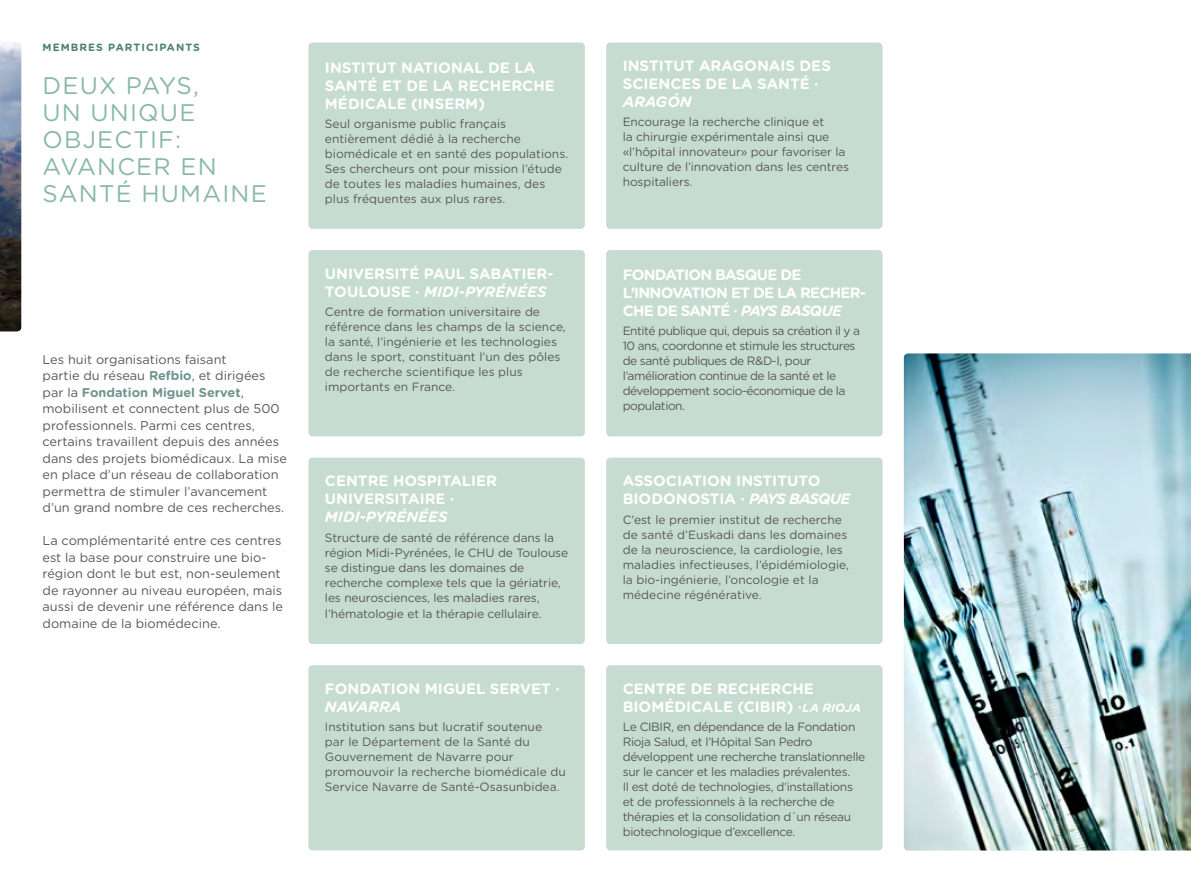
<style>
.page{position:relative;width:1191px;height:893px;background:#fff}
.page>*{position:absolute;margin:0;border:0;box-sizing:border-box;transform-origin:0 0}
.t1{font:24px/27px "Gotham Rounded";letter-spacing:.05em;color:#88b9a5}
.t2{font:700 15px/18px "Gotham Rounded";color:#fff}
.t3{font:700 15px/18px "Gotham Rounded";letter-spacing:-.05em;color:#fff}
.t4{font:italic 700 15px "Gotham Rounded";color:#fff}
.t5{font:12.75px/16.5px "Gotham Rounded";color:#58585a}
.t6{font:12px/15px "Gotham Rounded";letter-spacing:-.01em;color:#58585a}
.t7{font:12px/15px "Gotham Rounded";letter-spacing:-.03em;color:#58585a}
.t8{font:12px/15px "Gotham Rounded";letter-spacing:-.04em;color:#58585a}
.t9{font:700 10.5px "Gotham Rounded";letter-spacing:.1em;color:#4a7f75}
.s1{font-weight:700;color:#6f958d}
.s2{font-style:italic}
.s3{font-style:italic;font-size:12px}
</style>
<div class="page">
<img style="left:0;top:43px;width:21px;height:288px">
<img style="left:904px;top:353px;width:287px;height:497px">
<div style="left:308px;top:43px;width:277px;height:186px;background:#c6dcd1;border-radius:4px"></div>
<div style="left:606px;top:43px;width:276px;height:186px;background:#c6dcd1;border-radius:4px"></div>
<div style="left:308px;top:250px;width:277px;height:186px;background:#c6dcd1;border-radius:4px"></div>
<div style="left:606px;top:250px;width:276px;height:186px;background:#c6dcd1;border-radius:4px"></div>
<div style="left:308px;top:458px;width:277px;height:186px;background:#c6dcd1;border-radius:4px"></div>
<div style="left:606px;top:458px;width:276px;height:186px;background:#c6dcd1;border-radius:4px"></div>
<div style="left:308px;top:665px;width:277px;height:185px;background:#c6dcd1;border-radius:4px"></div>
<div style="left:606px;top:665px;width:276px;height:185px;background:#c6dcd1;border-radius:4px"></div>
<p class="t9" style="left:43px;top:40px;width:159px">MEMBRES PARTICIPANTS</p>
<h1 class="t1" style="left:43px;top:71px;width:226px">DEUX PAYS,<br>UN UNIQUE<br>OBJECTIF:<br>AVANCER EN<br>SANTé HUMAINE</h1>
<p class="t5" style="left:43px;top:350px;width:246px">Les huit organisations faisant<br>partie du réseau <span class="s1">Refbio</span>, et dirigées par la <span class="s1">Fondation Miguel Servet</span>, mobilisent et connectent plus de 500 professionnels. Parmi ces centres, certains travaillent depuis des années dans des projets biomédicaux. La mise en place d’un réseau de collaboration permettra de stimuler l’avancement d’un grand nombre de ces recherches.</p>
<p class="t5" style="left:43px;top:532px;width:242px">La complémentarité entre ces centres est la base pour construire une bio&shy;région dont le but est, non-seulement de rayonner au niveau européen, mais aussi de devenir une référence dans le domaine de la biomédecine.</p>
<p class="t2" style="left:325px;top:58px;width:231px">INSTITUT NATiONAL DE LA<br>SANTÉ ET DE LA RECHERCHE<br>MÉDICALE (INSERM)</p>
<p class="t6" style="left:325px;top:116px;width:245px">Seul organisme public français entièrement dédié à la recherche biomédicale et en santé des populations.<br>Ses chercheurs ont pour mission l’étude de toutes les maladies humaines, des plus fréquentes aux plus rares.</p>
<p class="t2" style="left:325px;top:264px;width:230px">UNIVERSITÉ PAUL SABATIER-<br>TOULOUSE · <span class="s2">MIDI-PYRÉNÉES</span></p>
<p class="t6" style="left:325px;top:304px;width:242px">Centre de formation universitaire de référence dans les champs de la science, la santé, l’ingénierie et les technologies dans le sport, constituant l’un des pôles de recherche scientifique les plus importants en France.</p>
<p class="t2" style="left:325px;top:471px;width:174px">CENTRE HOSPITALIER<br>UNIVERSITAIRE ·</p>
<p class="t4" style="left:325px;top:506px;width:124px">MIDI-PYRÉNÉES</p>
<p class="t6" style="left:325px;top:529px;width:245px">Structure de santé de référence dans la région Midi-Pyrénées, le CHU de Toulouse se distingue dans les domaines de recherche complexe tels que la gériatrie, les neurosciences, les maladies rares,</p>
<p class="t6" style="left:325px;top:606px;width:218px">l’hématologie et la thérapie cellulaire.</p>
<p class="t2" style="left:325px;top:679px;width:236px">FONDATION MIGUEL SERVET ·</p>
<p class="t4" style="left:325px;top:695px;width:55px">NAVARRA</p>
<p class="t6" style="left:325px;top:719px;width:242px">Institution sans but lucratif soutenue<br>par le Département de la Santé du Gouvernement de Navarre pour promouvoir la recherche biomédicale du Service Navarre de Santé-Osasunbidea.</p>
<p class="t2" style="left:623px;top:56px;width:210px">INSTITUT ARAGONAIS DES<br>SCIENCES DE LA SANTÉ ·</p>
<p class="t4" style="left:623px;top:91px;width:70px">ARAGÓN</p>
<p class="t6" style="left:623px;top:114px;width:228px">Encourage la recherche clinique et<br>la chirurgie expérimentale ainsi que «l’hôpital innovateur» pour favoriser la culture de l’innovation dans les centres hospitaliers.</p>
<p class="t3" style="left:623px;top:265px;width:245px">FONDATION BASQUE DE<br>L’INNOVATION ET DE LA RECHER-<br>CHE DE SANTÉ · <span class="s2">PAYS BASQUE</span></p>
<p class="t8" style="left:623px;top:323px;width:239px">Entité publique qui, depuis sa création il y a 10 ans, coordonne et stimule les structures de santé publiques de R&amp;D-I, pour l’amélioration continue de la santé et le développement socio-économique de la population.</p>
<p class="t2" style="left:623px;top:471px;width:229px">ASSOCIATION INSTITUTO<br>BIODONOSTIA · <span class="s2">PAYS BASQUE</span></p>
<p class="t6" style="left:623px;top:511px;width:228px">C’est le premier institut de recherche de santé d’Euskadi dans les domaines de la neuroscience, la cardiologie, les maladies infectieuses, l’épidémiologie, la bio-ingénierie, l’oncologie et la médecine régénérative.</p>
<p class="t2" style="left:623px;top:679px;width:239px">CENTRE DE RECHERCHE<br>BIOMÉDICALE (CIBIR) ·<span class="s3">LA RIOJA</span></p>
<p class="t7" style="left:623px;top:719px;width:244px">Le CIBIR, en dépendance de la Fondation Rioja Salud, et l’Hôpital San Pedro développent une recherche translationnelle sur le cancer et les maladies prévalentes.<br>Il est doté de technologies, d’installations et de professionnels à la recherche de thérapies et la consolidation d´un réseau biotechnologique d’excellence.</p>
</div>
